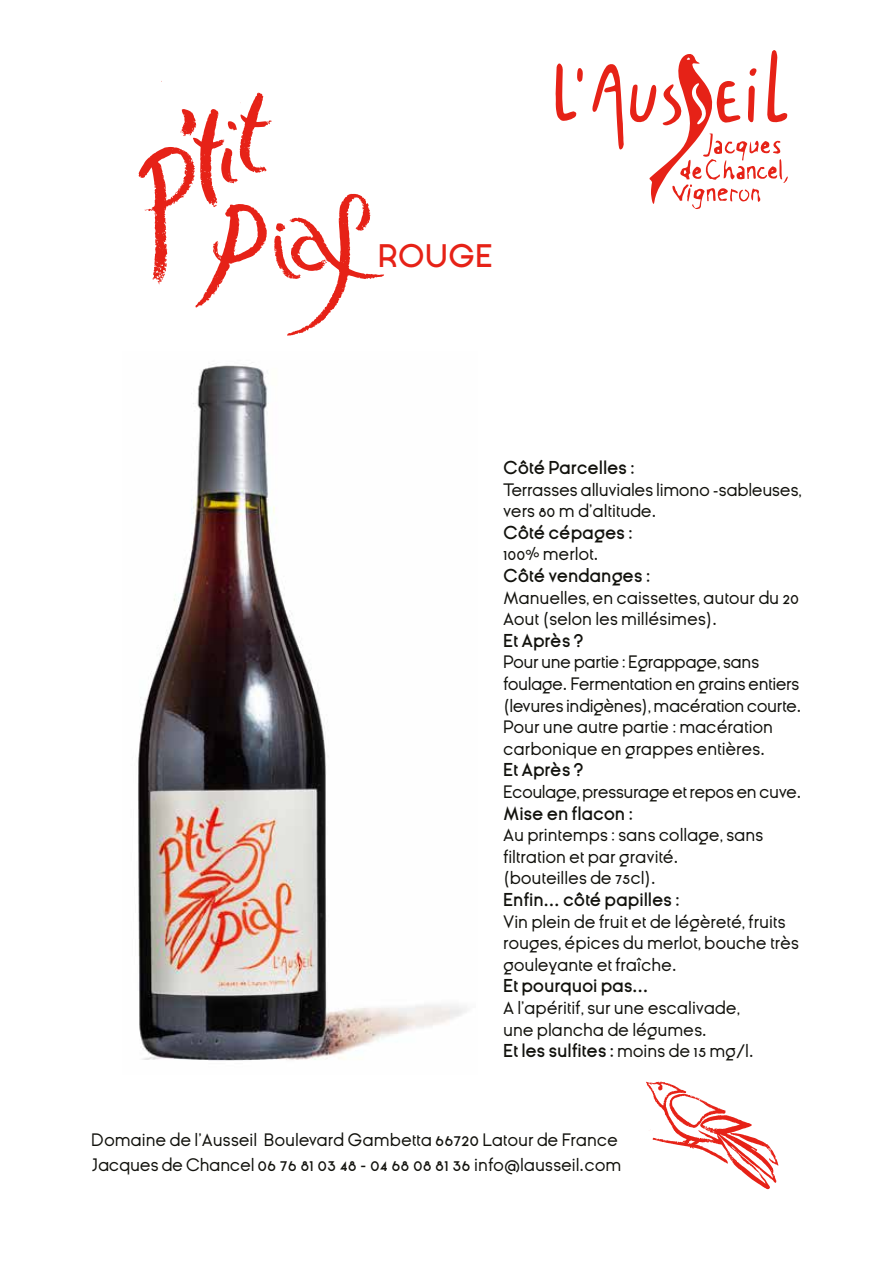
<style>
.page{position:relative;width:893px;height:1263px;background:#fff}
.page>*{position:absolute;margin:0;border:0;box-sizing:border-box;transform-origin:0 0}
.t1{font:600 31.5px "Ginora Sans";color:#e62217}
.t2{font:18px/21.6px "Ginora Sans";letter-spacing:-.01em;color:#12120d}
.t3{font:600 18px "Ginora Sans";letter-spacing:-.01em;color:#12120d}
.t4{font:18px "Ginora Sans";letter-spacing:-.035em;color:#12120d}
.s1{font-weight:600}
.s2{font-size:19.5px}
</style>
<div class="page">
<svg style="left:592px;top:64px;width:32px;height:86px"></svg>
<svg style="left:556px;top:63px;width:27px;height:58px"></svg>
<svg style="left:630px;top:50px;width:158px;height:159px"></svg>
<img style="left:138px;top:362px;width:329px;height:699px">
<svg style="left:646px;top:1081px;width:132px;height:108px"></svg>
<svg style="left:138px;top:93px;width:246px;height:243px"></svg>
<h1 class="t1" style="left:378px;top:238px;width:116px">ROUGE</h1>
<p class="t3" style="left:503px;top:458px;width:133px">Côté Parcelles :</p>
<p class="t2" style="left:503px;top:479px;width:300px">Terrasses alluviales limono -sableuses, vers 80 m d’altitude.</p>
<p class="t3" style="left:503px;top:522px;width:131px">Côté cépages :</p>
<p class="t2" style="left:503px;top:543px;width:97px">100% merlot.</p>
<p class="t3" style="left:503px;top:566px;width:148px">Côté vendanges :</p>
<p class="t2" style="left:503px;top:587px;width:297px">Manuelles, en caissettes, autour du 20<br>Aout (selon les millésimes).</p>
<p class="t3" style="left:503px;top:630px;width:82px">Et Après ?</p>
<p class="t2" style="left:503px;top:651px;width:300px">Pour une partie : Egrappage, sans foulage. Fermentation en grains entiers (levures indigènes), macération courte.<br>Pour une autre partie : macération carbonique en grappes entières.</p>
<p class="t3" style="left:503px;top:760px;width:82px">Et Après ?</p>
<p class="t4" style="left:503px;top:782px;width:300px">Ecoulage, pressurage et repos en cuve.</p>
<p class="t3" style="left:503px;top:803px;width:131px">Mise en flacon :</p>
<p class="t2" style="left:503px;top:824px;width:262px">Au printemps : sans collage, sans filtration et par gravité. (bouteilles de 75cl).</p>
<p class="t3" style="left:503px;top:890px;width:178px">Enfin... côté papilles :</p>
<p class="t2" style="left:503px;top:911px;width:297px">Vin plein de fruit et de légèreté, fruits rouges, épices du merlot, bouche très gouleyante et fraîche.</p>
<p class="t3" style="left:503px;top:976px;width:147px">Et pourquoi pas...</p>
<p class="t2" style="left:503px;top:997px;width:252px">A l'apéritif, sur une escalivade, une plancha de légumes.<br><span class="s1">Et les sulfites :</span> moins de 15 mg/l.</p>
<p class="t2" style="left:91px;top:1127px;width:532px;line-height:25.2px">Domaine de l’Ausseil Boulevard Gambetta <span class="s2">66720</span> Latour de France<br>Jacques de Chancel <span class="s2">06 76 81 03 48 - 04 68 08 81 36</span> info@lausseil.com</p>
</div>
